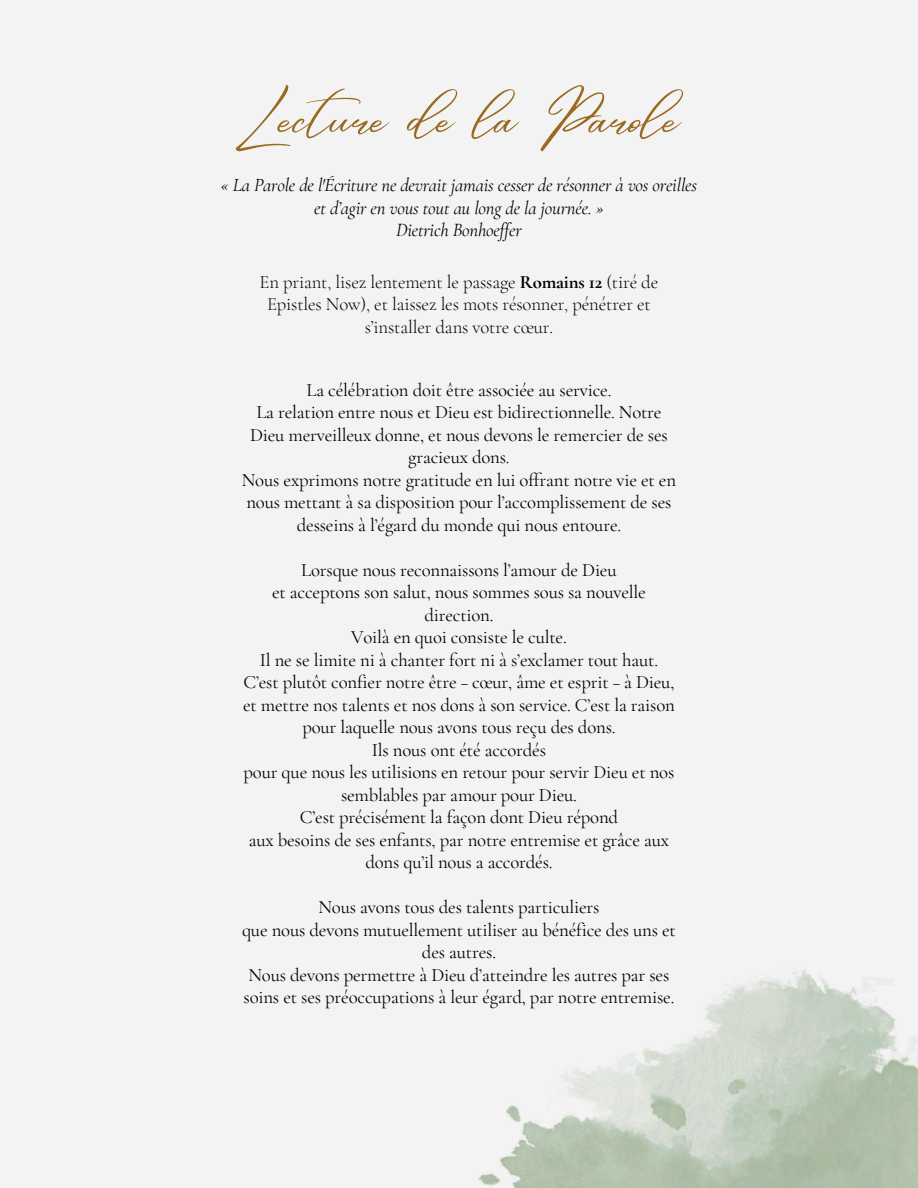
<style>
.page{position:relative;width:918px;height:1188px;background:#f4f3f3}
.page>*{position:absolute;margin:0;border:0;box-sizing:border-box;transform-origin:0 0}
.t1{font:54px "Andasia";color:#996b21}
.t2{font:18.75px/22.5px "Cormorant Garamond";letter-spacing:-.01em;color:#000;text-align:center}
.t3{font:300 18.75px/22.5px "Cormorant Garamond";letter-spacing:-.01em;color:#000;text-align:center}
.t4{font:italic 18.75px "Cormorant Garamond";letter-spacing:-.01em;color:#000}
.s1{font-weight:700}
</style>
<div class="page">
<img style="left:478px;top:968px;width:440px;height:220px">
<p class="t1" style="left:236px;top:77px;width:447px">Lecture de la Parole</p>
<h1 class="t4" style="left:221px;top:174px;width:478px">« La Parole de l'Écriture ne devrait jamais cesser de résonner à vos oreilles</h1>
<p class="t4" style="left:314px;top:196px;width:291px">et d’agir en vous tout au long de la journée. »</p>
<p class="t4" style="left:396px;top:219px;width:127px">Dietrich Bonhoeffer</p>
<p class="t3" style="left:260px;top:270px;width:400px">En priant, lisez lentement le passage <span class="s1">Romains 12</span> (tiré de<br>Epistles Now), et laissez les mots résonner, pénétrer et s’installer dans votre cœur.</p>
<p class="t2" style="left:307px;top:378px;width:306px">La célébration doit être associée au service.</p>
<p class="t2" style="left:250px;top:401px;width:419px">La relation entre nous et Dieu est bidirectionnelle. Notre<br>Dieu merveilleux donne, et nous devons le remercier de ses gracieux dons.</p>
<p class="t2" style="left:242px;top:468px;width:436px">Nous exprimons notre gratitude en lui offrant notre vie et en nous mettant à sa disposition pour l’accomplissement de ses desseins à l’égard du monde qui nous entoure.</p>
<p class="t2" style="left:301px;top:558px;width:317px">Lorsque nous reconnaissons l’amour de Dieu</p>
<p class="t2" style="left:272px;top:581px;width:375px">et acceptons son salut, nous sommes sous sa nouvelle direction.</p>
<p class="t2" style="left:351px;top:626px;width:217px">Voilà en quoi consiste le culte.</p>
<p class="t2" style="left:260px;top:648px;width:400px">Il ne se limite ni à chanter fort ni à s’exclamer tout haut.</p>
<p class="t2" style="left:243px;top:671px;width:433px">C’est plutôt confier notre être − cœur, âme et esprit − à Dieu,</p>
<p class="t2" style="left:243px;top:693px;width:433px">et mettre nos talents et nos dons à son service. C’est la raison pour laquelle nous avons tous reçu des dons.</p>
<p class="t2" style="left:372px;top:738px;width:176px">Ils nous ont été accordés</p>
<p class="t2" style="left:244px;top:761px;width:432px">pour que nous les utilisions en retour pour servir Dieu et nos semblables par amour pour Dieu.</p>
<p class="t2" style="left:300px;top:806px;width:320px">C’est précisément la façon dont Dieu répond</p>
<p class="t2" style="left:249px;top:828px;width:422px">aux besoins de ses enfants, par notre entremise et grâce aux dons qu’il nous a accordés.</p>
<p class="t2" style="left:318px;top:896px;width:283px">Nous avons tous des talents particuliers</p>
<p class="t2" style="left:242px;top:918px;width:435px">que nous devons mutuellement utiliser au bénéfice des uns et des autres.</p>
<p class="t2" style="left:244px;top:963px;width:432px;text-align:left">Nous devons permettre à Dieu d’atteindre les autres par ses soins et ses préoccupations à leur égard, par notre entremise.</p>
</div>
